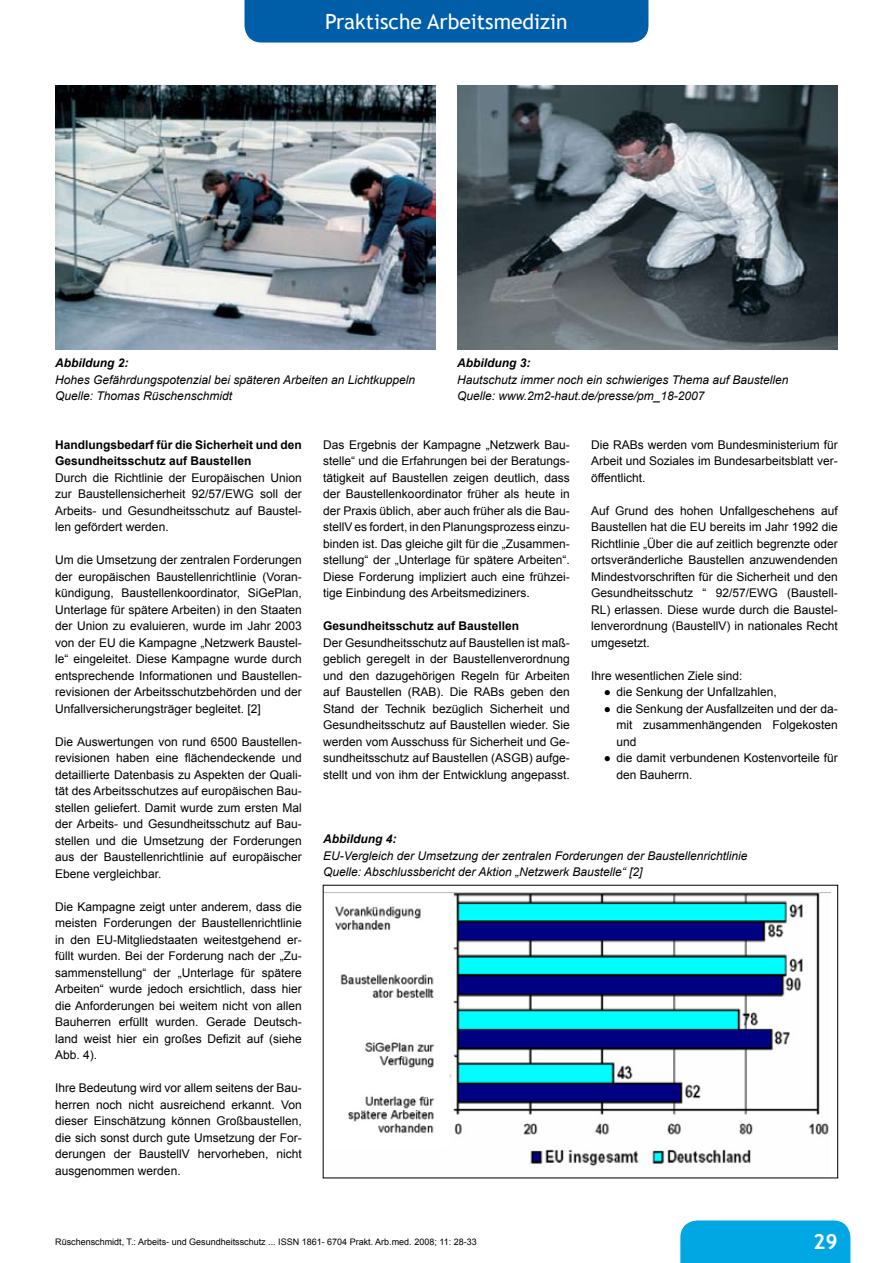
<style>
.page{position:relative;width:893px;height:1263px;background:#fff}
.page>*{position:absolute;margin:0;border:0;box-sizing:border-box;transform-origin:0 0}
.t1{font:21px "Trebuchet MS";color:#fff}
.t2{font:700 21px "Trebuchet MS";color:#fff}
.t3{font:12px/16.5px "Arial";color:#000;text-align:justify}
.t4{font:italic 12px/16.5px "Arial";color:#000}
.t5{font:700 12px/16.5px "Arial";color:#000}
.t6{font:italic 700 12px "Arial";color:#000}
.t7{font:9px "Arial";color:#000}
</style>
<div class="page">
<div style="left:244px;top:0;width:404px;height:43px;background:#005ea8"></div>
<div style="left:680px;top:1220px;width:170px;height:43px;background:#00a7e3"></div>
<img style="left:55px;top:85px;width:381px;height:264px">
<img style="left:457px;top:85px;width:381px;height:264px">
<img style="left:325px;top:892px;width:506px;height:274px">
<h1 class="t1" style="left:325px;top:9px;width:244px">Praktische Arbeitsmedizin</h1>
<p class="t6" style="left:55px;top:355px;width:75px">Abbildung 2:</p>
<p class="t4" style="left:55px;top:371px;width:361px">Hohes Gefährdungspotenzial bei späteren Arbeiten an Lichtkuppeln<br>Quelle: Thomas Rüschenschmidt</p>
<p class="t6" style="left:457px;top:355px;width:75px">Abbildung 3:</p>
<p class="t4" style="left:457px;top:371px;width:333px">Hautschutz immer noch ein schwieriges Thema auf Baustellen<br>Quelle: www.2m2-haut.de/presse/pm_18-2007</p>
<p class="t5" style="left:55px;top:437px;width:248px">Handlungsbedarf für die Sicherheit und den<br>Gesundheitsschutz auf Baustellen</p>
<p class="t3" style="left:55px;top:469px;width:248px">Durch die Richtlinie der Europäischen Union zur Baustellensicherheit 92/57/EWG soll der Arbeits- und Gesundheitsschutz auf Baustel&shy;len gefördert werden.</p>
<p class="t3" style="left:55px;top:552px;width:248px">Um die Umsetzung der zentralen Forderungen der europäischen Baustellenrichtlinie (Voran&shy;kündigung, Baustellenkoordinator, SiGePlan, Unterlage für spätere Arbeiten) in den Staaten der Union zu evaluieren, wurde im Jahr 2003 von der EU die Kampagne „Netzwerk Baustel&shy;le“ eingeleitet. Diese Kampagne wurde durch entsprechende Informationen und Baustellen&shy;revisionen der Arbeitsschutzbehörden und der Unfallversicherungsträger begleitet. [2]</p>
<p class="t3" style="left:55px;top:733px;width:248px">Die Auswertungen von rund 6500 Baustellen&shy;revisionen haben eine flächendeckende und detaillierte Datenbasis zu Aspekten der Quali&shy;tät des Arbeitsschutzes auf europäischen Bau&shy;stellen geliefert. Damit wurde zum ersten Mal der Arbeits- und Gesundheitsschutz auf Bau&shy;stellen und die Umsetzung der Forderungen aus der Baustellenrichtlinie auf europäischer Ebene vergleichbar.</p>
<p class="t3" style="left:55px;top:898px;width:248px">Die Kampagne zeigt unter anderem, dass die meisten Forderungen der Baustellenrichtlinie in den EU-Mitgliedstaaten weitestgehend er&shy;füllt wurden. Bei der Forderung nach der „Zu&shy;sammenstellung“ der „Unterlage für spätere Arbeiten“ wurde jedoch ersichtlich, dass hier die Anforderungen bei weitem nicht von allen Bauherren erfüllt wurden. Gerade Deutsch&shy;land weist hier ein großes Defizit auf (siehe Abb. 4).</p>
<p class="t3" style="left:55px;top:1080px;width:248px">Ihre Bedeutung wird vor allem seitens der Bau&shy;herren noch nicht ausreichend erkannt. Von dieser Einschätzung können Großbaustellen, die sich sonst durch gute Umsetzung der For&shy;derungen der BaustellV hervorheben, nicht ausgenommen werden.</p>
<p class="t3" style="left:323px;top:436px;width:248px">Das Ergebnis der Kampagne „Netzwerk Bau&shy;stelle“ und die Erfahrungen bei der Beratungs&shy;tätigkeit auf Baustellen zeigen deutlich, dass der Baustellenkoordinator früher als heute in der Praxis üblich, aber auch früher als die Bau&shy;stellV es fordert, in den Planungsprozess einzu&shy;binden ist. Das gleiche gilt für die „Zusammen&shy;stellung“ der „Unterlage für spätere Arbeiten“.<br>Diese Forderung impliziert auch eine frühzei&shy;tige Einbindung des Arbeitsmediziners.</p>
<p class="t5" style="left:323px;top:618px;width:198px">Gesundheitsschutz auf Baustellen</p>
<p class="t3" style="left:323px;top:634px;width:248px">Der Gesundheitsschutz auf Baustellen ist maß&shy;geblich geregelt in der Baustellenverordnung und den dazugehörigen Regeln für Arbeiten auf Baustellen (RAB). Die RABs geben den Stand der Technik bezüglich Sicherheit und Gesundheitsschutz auf Baustellen wieder. Sie werden vom Ausschuss für Sicherheit und Ge&shy;sundheitsschutz auf Baustellen (ASGB) aufge&shy;stellt und von ihm der Entwicklung angepasst.</p>
<p class="t3" style="left:591px;top:436px;width:248px">Die RABs werden vom Bundesministerium für Arbeit und Soziales im Bundesarbeitsblatt ver&shy;öffentlicht.</p>
<p class="t3" style="left:591px;top:502px;width:248px">Auf Grund des hohen Unfallgeschehens auf Baustellen hat die EU bereits im Jahr 1992 die Richtlinie „Über die auf zeitlich begrenzte oder ortsveränderliche Baustellen anzuwendenden Mindestvorschriften für die Sicherheit und den Gesundheitsschutz “ 92/57/EWG (Baustell-RL) erlassen. Diese wurde durch die Baustel&shy;lenverordnung (BaustellV) in nationales Recht umgesetzt.</p>
<p class="t3" style="left:591px;top:667px;width:153px">Ihre wesentlichen Ziele sind:</p>
<p class="t3" style="left:604px;top:684px;width:174px">● die Senkung der Unfallzahlen,</p>
<p class="t3" style="left:617px;top:700px;width:223px;text-indent:-13px">● die Senkung der Ausfallzeiten und der da&shy;mit zusammenhängenden Folgekosten und</p>
<p class="t3" style="left:617px;top:750px;width:223px;text-indent:-13px">● die damit verbundenen Kostenvorteile für den Bauherrn.</p>
<p class="t6" style="left:323px;top:831px;width:75px">Abbildung 4:</p>
<p class="t4" style="left:323px;top:847px;width:426px">EU-Vergleich der Umsetzung der zentralen Forderungen der Baustellenrichtlinie<br>Quelle: Abschlussbericht der Aktion „Netzwerk Baustelle“ [2]</p>
<p class="t7" style="left:55px;top:1236px;width:423px">Rüschenschmidt, T.: Arbeits- und Gesundheitsschutz ... ISSN 1861- 6704 Prakt. Arb.med. 2008; 11: 28-33</p>
<h1 class="t2" style="left:813px;top:1229px;width:26px">29</h1>
</div>
